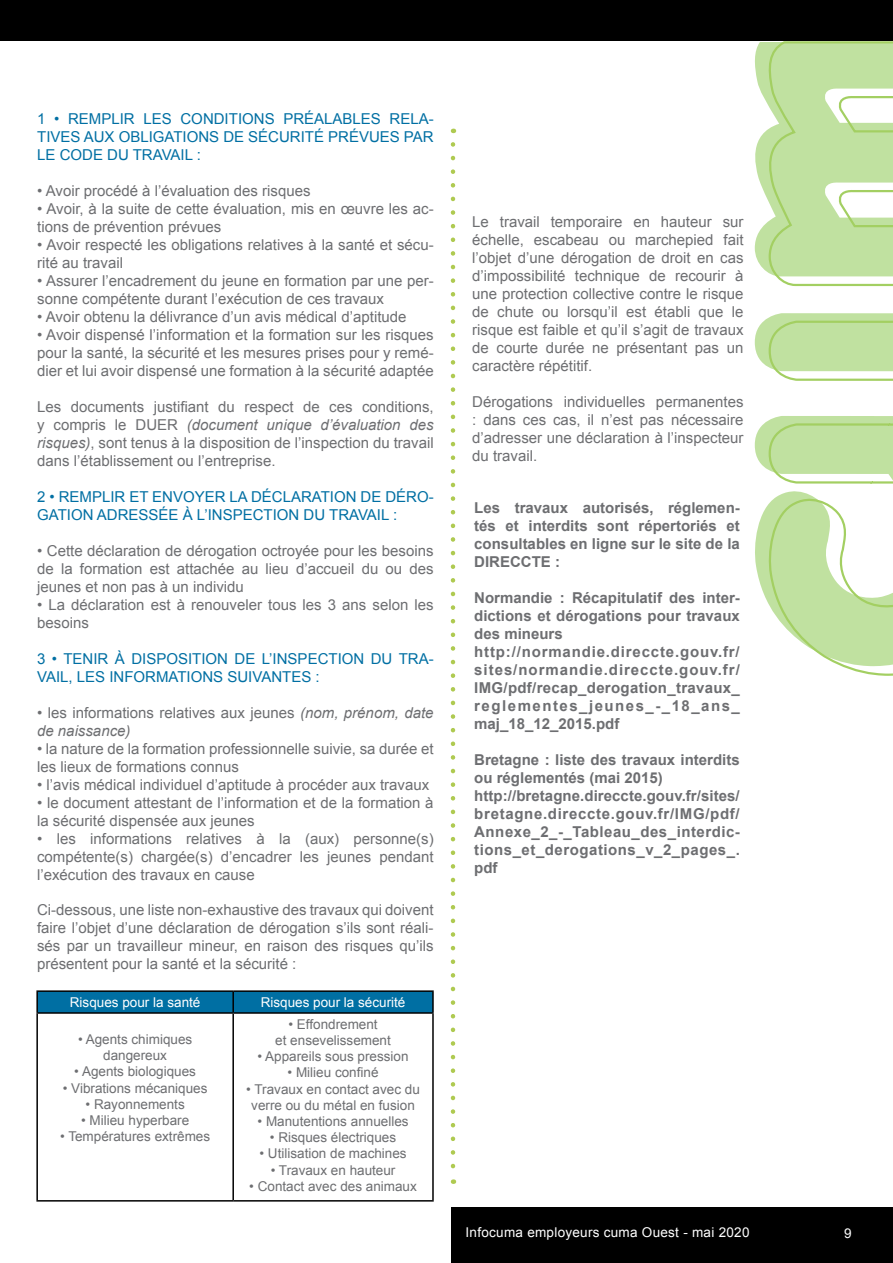
<style>
.page{position:relative;width:893px;height:1263px;background:#fff}
.page>*{position:absolute;margin:0;border:0;box-sizing:border-box;transform-origin:0 0}
.t1{font:15px/18px "Arial";color:#6d6e71}
.t2{font:700 15px/18px "Arial";letter-spacing:.005em;color:#6d6e71}
.t3{font:15px/18px "Arial";color:#006fa3}
.t4{font:13.5px/16.2px "Arial";color:#6d6e71;text-align:center}
.t5{font:13.5px "Arial";color:#fff}
.t6{font:13.5px "Arial";letter-spacing:.02em;color:#fff}
.s1{font-style:italic}
</style>
<div class="page">
<div style="left:451px;top:1208px;width:442px;height:55px;background:#000"></div>
<div style="left:0;top:0;width:893px;height:40px;background:#000"></div>
<svg style="left:754px;top:42px;width:8px;height:547px"></svg>
<svg style="left:762px;top:40px;width:131px;height:636px"></svg>
<svg style="left:451px;top:144px;width:4px;height:1040px"></svg>
<div style="left:38px;top:992px;width:394px;height:20px;background:#006fa3"></div>
<hr style="left:36px;top:990px;width:197px;height:2px;background:#000">
<hr style="left:36px;top:992px;width:2px;height:20px;background:#000">
<hr style="left:233px;top:990px;width:201px;height:2px;background:#000">
<hr style="left:232px;top:992px;width:2px;height:20px;background:#000">
<hr style="left:432px;top:992px;width:2px;height:20px;background:#000">
<hr style="left:36px;top:1012px;width:197px;height:2px;background:#000">
<hr style="left:36px;top:1014px;width:2px;height:186px;background:#000">
<hr style="left:233px;top:1012px;width:201px;height:2px;background:#000">
<hr style="left:232px;top:1014px;width:2px;height:186px;background:#000">
<hr style="left:432px;top:1014px;width:2px;height:186px;background:#000">
<hr style="left:36px;top:1200px;width:197px;height:1px;background:#000">
<hr style="left:233px;top:1200px;width:201px;height:1px;background:#000">
<p class="t3" style="left:37px;top:110px;width:83px">1 • Rem plir</p>
<p class="t3" style="left:143px;top:110px;width:10px">les</p>
<p class="t3" style="left:180px;top:110px;width:145px">conditions préala</p>
<p class="t3" style="left:343px;top:110px;width:20px">bles</p>
<p class="t3" style="left:390px;top:110px;width:11px">rela</p>
<p class="t3" style="left:429px;top:110px;width:6px">-</p>
<p class="t3" style="left:37px;top:128px;width:19px">tives</p>
<p class="t3" style="left:84px;top:128px;width:66px">aux obliga</p>
<p class="t3" style="left:173px;top:128px;width:251px">tions de sécurité prévues par</p>
<p class="t3" style="left:37px;top:146px;width:34px">le code</p>
<p class="t3" style="left:107px;top:146px;width:44px">du travail</p>
<p class="t3" style="left:197px;top:146px;width:6px">:</p>
<p class="t1" style="left:37px;top:182px;width:275px">• Avoir procédé à l’évaluation des risques</p>
<p class="t1" style="left:37px;top:200px;width:398px">• Avoir, à la suite de cette évaluation, mis en œuvre les ac&shy;tions de prévention prévues</p>
<p class="t1" style="left:37px;top:236px;width:398px">• Avoir respecté les obligations relatives à la santé et sécu&shy;rité au travail</p>
<p class="t1" style="left:37px;top:272px;width:398px">• Assurer l’encadrement du jeune en formation par une per&shy;sonne compétente durant l’exécution de ces travaux</p>
<p class="t1" style="left:37px;top:308px;width:371px">• Avoir obtenu la délivrance d’un avis médical d’aptitude</p>
<p class="t1" style="left:37px;top:326px;width:398px;text-align:justify">• Avoir dispensé l’information et la formation sur les risques pour la santé, la sécurité et les mesures prises pour y remé&shy;dier et lui avoir dispensé une formation à la sécurité adaptée</p>
<p class="t1" style="left:37px;top:398px;width:398px;text-align:justify">Les documents justifiant du respect de ces conditions, y compris le DU ER <span class="s1">(document unique d’évaluation des risques)</span>, sont tenus à la disposition de l’inspection du travail dans l’établissement ou l’entreprise.</p>
<p class="t3" style="left:37px;top:488px;width:74px">2 • Rem plir</p>
<p class="t3" style="left:129px;top:488px;width:154px">et envoyer la déclara</p>
<p class="t3" style="left:321px;top:488px;width:114px">tion de déro-</p>
<p class="t3" style="left:37px;top:506px;width:71px">gation adress</p>
<p class="t3" style="left:159px;top:506px;width:190px">ée à l’inspection du travail</p>
<p class="t3" style="left:393px;top:506px;width:6px">:</p>
<p class="t1" style="left:37px;top:542px;width:398px;text-align:justify">• Cette déclaration de dérogation octroyée pour les besoins de la formation est attachée au lieu d’accueil du ou des jeunes et non pas à un individu</p>
<p class="t1" style="left:37px;top:596px;width:398px">• La déclaration est à renouveler tous les 3 ans selon les besoins</p>
<p class="t3" style="left:37px;top:650px;width:398px">3 • Tenir à disposition de l’inspection du tra&shy;vail</p>
<p class="t3" style="left:69px;top:668px;width:19px">, les</p>
<p class="t3" style="left:109px;top:668px;width:37px">informa</p>
<p class="t3" style="left:177px;top:668px;width:144px">tions suivantes :</p>
<p class="t1" style="left:37px;top:704px;width:398px">• les informations relatives aux jeunes <span class="s1">(nom, prénom, date de naissance)</span></p>
<p class="t1" style="left:37px;top:740px;width:398px">• la nature de la formation professionnelle suivie, sa durée et les lieux de formations connus</p>
<p class="t1" style="left:37px;top:776px;width:394px">• l’avis médical individuel d’aptitude à procéder aux travaux</p>
<p class="t1" style="left:37px;top:794px;width:398px">• le document attestant de l’information et de la formation à la sécurité dispensée aux jeunes</p>
<p class="t1" style="left:37px;top:830px;width:398px;text-align:justify">• les informations relatives à la (aux) personne(s) compétente(s) chargée(s) d’encadrer les jeunes pendant l’exécution des travaux en cause</p>
<p class="t1" style="left:37px;top:900px;width:398px;text-align:justify">Ci-dessous, une liste non-exhaustive des travaux qui doivent faire l’objet d’une déclaration de dérogation s’ils sont réali&shy;sés par un travailleur mineur, en raison des risques qu’ils présentent pour la santé et la sécurité :</p>
<p class="t5" style="left:70px;top:993px;width:132px">Risques pour la santé</p>
<p class="t5" style="left:261px;top:993px;width:146px">Risques pour la sécurité</p>
<p class="t4" style="left:78px;top:1031px;width:116px">• Agents chimiques dangereux</p>
<p class="t4" style="left:74px;top:1064px;width:123px">• Agents biologiques</p>
<p class="t4" style="left:63px;top:1080px;width:146px">• Vibrations mécaniques</p>
<p class="t4" style="left:86px;top:1096px;width:101px">• Rayonnements</p>
<p class="t4" style="left:81px;top:1112px;width:110px">• Milieu hyperbare</p>
<p class="t4" style="left:60px;top:1128px;width:152px">• Températures extrêmes</p>
<p class="t4" style="left:275px;top:1016px;width:117px">• Effondrement<br>et ensevelissement</p>
<p class="t4" style="left:258px;top:1048px;width:153px">• Appareils sous pression</p>
<p class="t4" style="left:288px;top:1065px;width:93px">• Milieu confiné</p>
<p class="t4" style="left:246px;top:1081px;width:175px">• Travaux en contact avec du verre ou du métal en fusion</p>
<p class="t4" style="left:258px;top:1113px;width:153px">• Manutentions annuelles</p>
<p class="t4" style="left:270px;top:1129px;width:128px">• Risques électriques</p>
<p class="t4" style="left:259px;top:1146px;width:149px">• Utilisation de machines</p>
<p class="t4" style="left:271px;top:1162px;width:126px">• Travaux en hauteur</p>
<p class="t4" style="left:249px;top:1178px;width:169px">• Contact avec des animaux</p>
<p class="t1" style="left:472px;top:213px;width:273px;text-align:justify">Le travail temporaire en hauteur sur échelle, escabeau ou marchepied fait l’objet d’une dérogation de droit en cas d’impossibilité technique de recourir à une protection collective contre le risque de chute ou lorsqu’il est établi que le risque est faible et qu’il s’agit de travaux de courte durée ne présentant pas un caractère répétitif.</p>
<p class="t1" style="left:472px;top:393px;width:273px;text-align:justify">Dérogations individuelles permanentes : dans ces cas, il n’est pas nécessaire d’adresser une déclaration à l’inspecteur du travail.</p>
<p class="t2" style="left:474px;top:499px;width:267px;text-align:justify">Les travaux autorisés, réglemen&shy;tés et interdits sont répertoriés et consultables en ligne sur le site de la DIRECCTE :</p>
<p class="t2" style="left:474px;top:589px;width:267px">Normandie : Récapitulatif des inter&shy;dictions et dérogations pour travaux des mineurs http://normandie.direccte.gouv.fr/ sites/normandie.direccte.gouv.fr/<br>IMG/pdf/recap_derogation_travaux_ reglementes_jeunes_-_18_ans_ maj_18_12_2015.pdf</p>
<p class="t2" style="left:474px;top:751px;width:267px">Bretagne : liste des travaux interdits ou réglementés (mai 2015) http://bretagne.direccte.gouv.fr/sites/ bretagne.direccte.gouv.fr/IMG/pdf/<br>Annexe_2_-_Tableau_des_interdic&shy;tions_et_derogations_v_2_pages_. pdf</p>
<p class="t6" style="left:466px;top:1223px;width:285px">Infocuma employeurs cuma Ouest - mai 2020</p>
<p class="t5" style="left:844px;top:1224px;width:9px">9</p>
</div>
